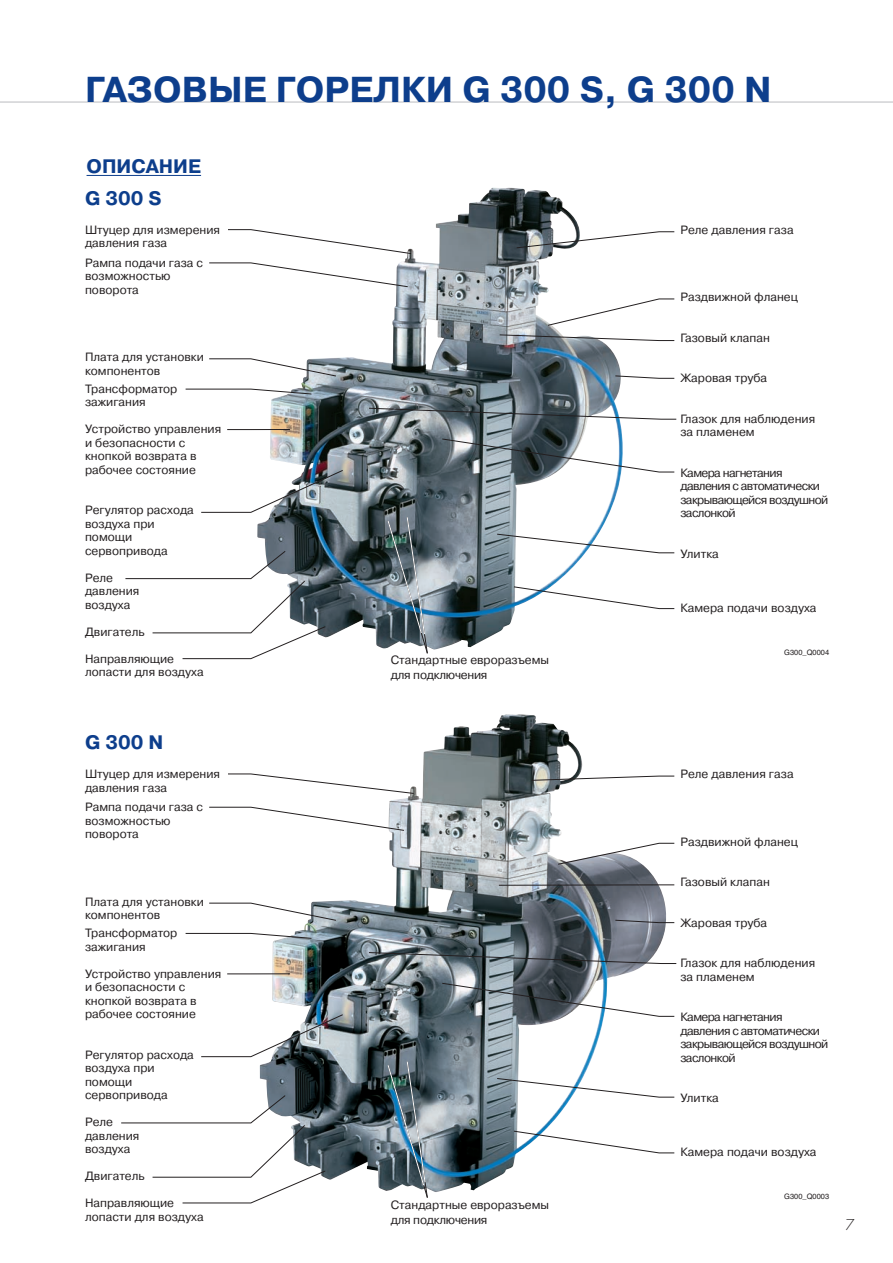
<style>
.page{position:relative;width:893px;height:1263px;background:#fff}
.page>*{position:absolute;margin:0;border:0;box-sizing:border-box;transform-origin:0 0}
.t1{font:700 36px "Pragmatica C";color:#0d3e8c}
.t2{font:700 19.5px "Pragmatica C";color:#0d3e8c}
.t3{font:16.5px "Futura Light C";color:#231f20}
.t4{font:12px/13.5px "Pragmatica C";color:#231f20}
.t5{font:12px/13.5px "Pragmatica C";letter-spacing:-.05em;color:#231f20}
.t6{font:7.5px "Helvetica";color:#231f20}
</style>
<div class="page">
<img style="left:257px;top:191px;width:366px;height:459px">
<svg style="left:228px;top:229px;width:184px;height:26px"></svg>
<svg style="left:209px;top:262px;width:200px;height:26px"></svg>
<svg style="left:209px;top:358px;width:128px;height:19px"></svg>
<svg style="left:227px;top:429px;width:64px;height:1px"></svg>
<svg style="left:125px;top:550px;width:201px;height:109px"></svg>
<svg style="left:185px;top:388px;width:127px;height:7px"></svg>
<hr style="left:0;top:101px;width:893px;height:2px;background:#d1d2d4">
<hr style="left:87px;top:175px;width:114px;height:1px;background:#0d3e8c">
<svg style="left:201px;top:469px;width:143px;height:44px"></svg>
<svg style="left:516px;top:231px;width:159px;height:18px"></svg>
<svg style="left:547px;top:298px;width:128px;height:28px"></svg>
<svg style="left:499px;top:334px;width:176px;height:7px"></svg>
<svg style="left:614px;top:375px;width:61px;height:4px"></svg>
<svg style="left:368px;top:407px;width:309px;height:13px"></svg>
<svg style="left:441px;top:438px;width:234px;height:35px"></svg>
<svg style="left:496px;top:533px;width:179px;height:21px"></svg>
<svg style="left:513px;top:586px;width:162px;height:23px"></svg>
<img style="left:387px;top:516px;width:41px;height:138px">
<img style="left:260px;top:714px;width:406px;height:478px">
<svg style="left:228px;top:773px;width:187px;height:21px"></svg>
<svg style="left:209px;top:806px;width:196px;height:25px"></svg>
<svg style="left:209px;top:902px;width:128px;height:19px"></svg>
<svg style="left:227px;top:973px;width:64px;height:2px"></svg>
<svg style="left:121px;top:1094px;width:205px;height:110px"></svg>
<svg style="left:185px;top:932px;width:127px;height:7px"></svg>
<svg style="left:201px;top:1013px;width:143px;height:44px"></svg>
<svg style="left:531px;top:775px;width:144px;height:6px"></svg>
<svg style="left:557px;top:842px;width:118px;height:23px"></svg>
<svg style="left:498px;top:884px;width:177px;height:2px"></svg>
<svg style="left:614px;top:919px;width:61px;height:4px"></svg>
<svg style="left:368px;top:952px;width:309px;height:12px;background:#707a81"></svg>
<svg style="left:441px;top:982px;width:234px;height:35px"></svg>
<svg style="left:496px;top:1077px;width:179px;height:21px"></svg>
<svg style="left:513px;top:1130px;width:162px;height:24px"></svg>
<img style="left:387px;top:1060px;width:41px;height:138px">
<h1 class="t1" style="left:85px;top:68px;width:688px">ГАЗОВЫЕ ГОРЕЛКИ G 300 S, G 300 N</h1>
<h2 class="t2" style="left:87px;top:155px;width:116px">ОПИСАНИЕ</h2>
<h2 class="t2" style="left:85px;top:187px;width:78px">G 300 S</h2>
<p class="t4" style="left:85px;top:223px;width:137px">Штуцер для измерения давления газа</p>
<p class="t4" style="left:85px;top:256px;width:120px">Рампа подачи газа с возможностью поворота</p>
<p class="t4" style="left:85px;top:350px;width:120px">Плата для установки компонентов</p>
<p class="t4" style="left:85px;top:382px;width:94px">Трансформатор зажигания</p>
<p class="t4" style="left:85px;top:422px;width:138px">Устройство управления и безопасности с кнопкой возврата в рабочее состояние</p>
<p class="t4" style="left:85px;top:503px;width:110px">Регулятор расхода воздуха при помощи сервопривода</p>
<p class="t4" style="left:85px;top:571px;width:56px">Реле давления воздуха</p>
<p class="t4" style="left:85px;top:625px;width:61px">Двигатель</p>
<p class="t4" style="left:85px;top:652px;width:120px">Направляющие лопасти для воздуха</p>
<p class="t4" style="left:391px;top:652px;width:160px;line-height:15px">Стандартные евроразъемы для подключения</p>
<p class="t4" style="left:680px;top:223px;width:115px">Реле давления газа</p>
<p class="t4" style="left:680px;top:290px;width:119px">Раздвижной фланец</p>
<p class="t4" style="left:680px;top:331px;width:91px">Газовый клапан</p>
<p class="t4" style="left:680px;top:371px;width:88px">Жаровая труба</p>
<p class="t4" style="left:680px;top:412px;width:136px">Глазок для наблюдения за пламенем</p>
<p class="t5" style="left:680px;top:466px;width:149px">Камера нагнетания давления с автоматически закрывающейся воздушной заслонкой</p>
<p class="t4" style="left:680px;top:547px;width:40px">Улитка</p>
<p class="t4" style="left:680px;top:601px;width:138px">Камера подачи воздуха</p>
<p class="t6" style="left:784px;top:648px;width:47px">G300_Q0004</p>
<h2 class="t2" style="left:85px;top:731px;width:80px">G 300 N</h2>
<p class="t4" style="left:85px;top:767px;width:137px">Штуцер для измерения давления газа</p>
<p class="t4" style="left:85px;top:800px;width:120px">Рампа подачи газа с возможностью поворота</p>
<p class="t4" style="left:85px;top:895px;width:120px">Плата для установки компонентов</p>
<p class="t4" style="left:85px;top:926px;width:94px">Трансформатор зажигания</p>
<p class="t4" style="left:85px;top:967px;width:138px">Устройство управления и безопасности с кнопкой возврата в рабочее состояние</p>
<p class="t4" style="left:85px;top:1048px;width:110px">Регулятор расхода воздуха при помощи сервопривода</p>
<p class="t4" style="left:85px;top:1115px;width:56px">Реле давления воздуха</p>
<p class="t4" style="left:85px;top:1169px;width:61px">Двигатель</p>
<p class="t4" style="left:85px;top:1196px;width:120px">Направляющие лопасти для воздуха</p>
<p class="t4" style="left:391px;top:1197px;width:160px;line-height:15px">Стандартные евроразъемы для подключения</p>
<p class="t4" style="left:680px;top:767px;width:115px">Реле давления газа</p>
<p class="t4" style="left:680px;top:835px;width:119px">Раздвижной фланец</p>
<p class="t4" style="left:680px;top:875px;width:91px">Газовый клапан</p>
<p class="t4" style="left:680px;top:916px;width:88px">Жаровая труба</p>
<p class="t4" style="left:680px;top:956px;width:136px">Глазок для наблюдения за пламенем</p>
<p class="t5" style="left:680px;top:1010px;width:149px">Камера нагнетания давления с автоматически закрывающейся воздушной заслонкой</p>
<p class="t4" style="left:680px;top:1091px;width:40px">Улитка</p>
<p class="t4" style="left:680px;top:1145px;width:138px">Камера подачи воздуха</p>
<p class="t6" style="left:784px;top:1192px;width:47px">G300_Q0003</p>
<h3 class="t3" style="left:846px;top:1215px;width:11px">7</h3>
</div>
